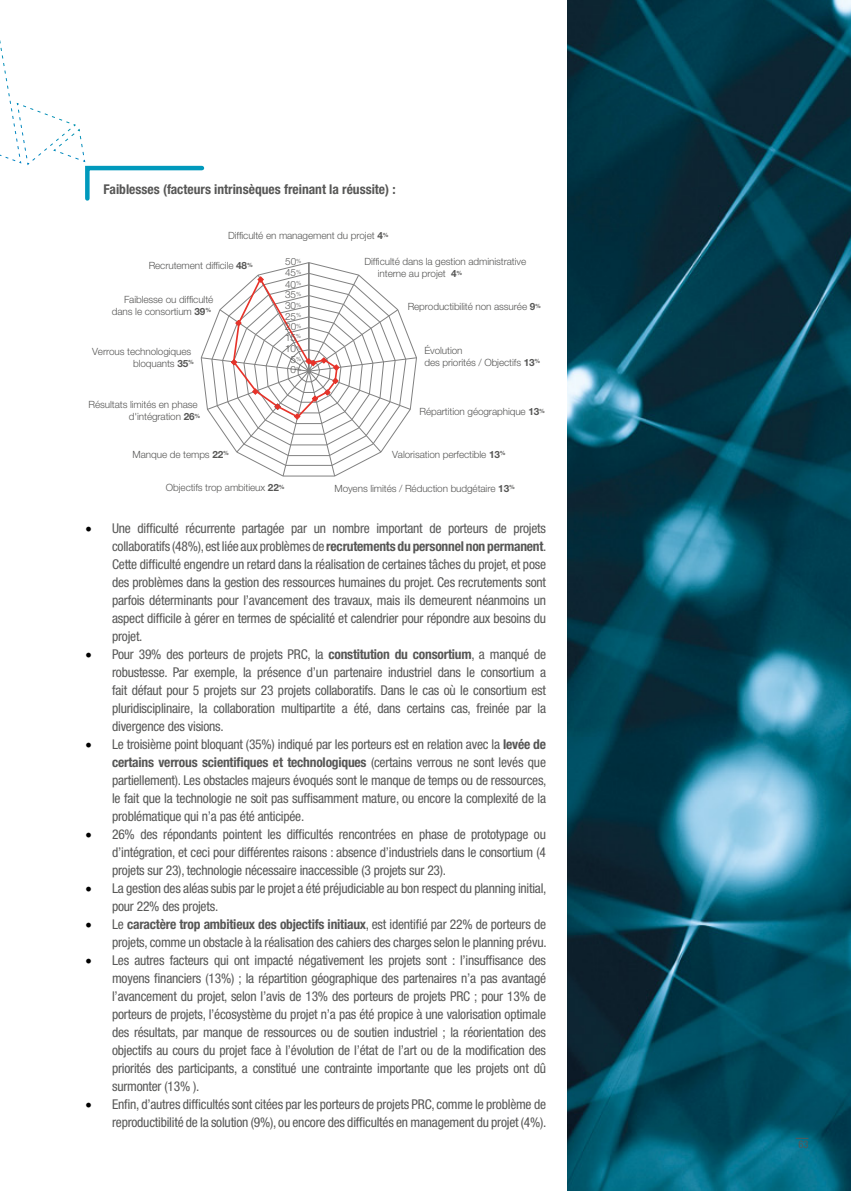
<style>
.page{position:relative;width:851px;height:1191px;background:#fff}
.page>*{position:absolute;margin:0;border:0;box-sizing:border-box;transform-origin:0 0}
.t1{font:condensed 13.5px/18px "Helvetica Neue";letter-spacing:-.015em;color:#575756;text-align:justify}
.t2{font:700 condensed 13.5px "Helvetica Neue";color:#575756}
.t3{font:condensed 10.5px "Helvetica Neue";color:#575756}
.t4{font:300 9.9px/12px "Helvetica Neue";letter-spacing:-.01em;color:#575756;text-align:right}
.s1{font-weight:700}
.s2{font-family:"Minion Pro";font-stretch:normal;font-size:18px;color:#000}
</style>
<div class="page">
<svg style="left:201px;top:262px;width:216px;height:214px"></svg>
<svg style="left:230px;top:276px;width:110px;height:144px"></svg>
<svg style="left:0;top:40px;width:205px;height:161px"></svg>
<img style="left:567px;top:0;width:283px;height:1191px">
<svg style="left:795px;top:1138px;width:13px;height:1px"></svg>
<p class="t2" style="left:103px;top:181px;width:293px">Faiblesses (facteurs intrinsèques freinant la réussite) :</p>
<p class="t4" style="left:228px;top:230px;width:162px">Difficulté en management du projet <span class="s1">4</span><sup>%</sup></p>
<p class="t4" style="left:285px;top:278px;width:18px;line-height:10.8px;text-align:left">40<sup>%<br></sup>35<sup>%</sup></p>
<p class="t4" style="left:378px;top:255px;width:150px;text-align:left;text-indent:-13px">Difficulté dans la gestion administrative interne au projet <span class="s1">4</span><sup>%</sup></p>
<p class="t4" style="left:285px;top:256px;width:18px">50<sup>%</sup></p>
<p class="t4" style="left:149px;top:259px;width:106px">Recrutement difficile <span class="s1">48</span><sup>%</sup></p>
<p class="t4" style="left:285px;top:267px;width:18px">45<sup>%</sup></p>
<p class="t4" style="left:112px;top:293px;width:103px">Faiblesse ou difficulté dans le consortium <span class="s1">39</span><sup>%</sup></p>
<p class="t4" style="left:285px;top:299px;width:18px">30<sup>%</sup></p>
<p class="t4" style="left:407px;top:301px;width:135px">Reproductibilité non assurée <span class="s1">9</span><sup>%</sup></p>
<p class="t4" style="left:285px;top:310px;width:18px">25<sup>%</sup></p>
<p class="t4" style="left:285px;top:320px;width:18px">20<sup>%</sup></p>
<p class="t4" style="left:285px;top:331px;width:18px">15<sup>%</sup></p>
<p class="t4" style="left:92px;top:345px;width:103px">Verrous technologiques bloquants <span class="s1">35</span><sup>%</sup></p>
<p class="t4" style="left:424px;top:344px;width:117px;text-align:left">Évolution<br>des priorités / Objectifs <span class="s1">13</span><sup>%</sup></p>
<p class="t4" style="left:285px;top:342px;width:18px">10<sup>%</sup></p>
<p class="t4" style="left:290px;top:353px;width:12px">5<sup>%</sup></p>
<p class="t4" style="left:290px;top:364px;width:12px">0<sup>%</sup></p>
<p class="t4" style="left:89px;top:398px;width:113px">Résultats limités en phase d'intégration <span class="s1">26</span><sup>%</sup></p>
<p class="t4" style="left:133px;top:448px;width:98px">Manque de temps <span class="s1">22</span><sup>%</sup></p>
<p class="t4" style="left:392px;top:448px;width:115px">Valorisation perfectible <span class="s1">13</span><sup>%</sup></p>
<p class="t4" style="left:166px;top:482px;width:120px">Objectifs trop ambitieux <span class="s1">22</span><sup>%</sup></p>
<p class="t4" style="left:334px;top:482px;width:182px">Moyens limités / Réduction budgétaire <span class="s1">13</span><sup>%</sup></p>
<p class="t4" style="left:419px;top:405px;width:127px">Répartition géographique <span class="s1">13</span><sup>%</sup></p>
<p class="t1" style="left:112px;top:519px;width:436px;text-indent:-27px"><span class="s2">•</span> Une difficulté récurrente partagée par un nombre important de porteurs de projets collaboratifs (48%), est liée aux problèmes de <span class="s1">recrutements du personnel non permanent</span>.<br>Cette difficulté engendre un retard dans la réalisation de certaines tâches du projet, et pose des problèmes dans la gestion des ressources humaines du projet. Ces recrutements sont parfois déterminants pour l’avancement des travaux, mais ils demeurent néanmoins un aspect difficile à gérer en termes de spécialité et calendrier pour répondre aux besoins du projet.</p>
<p class="t1" style="left:112px;top:645px;width:435px;text-indent:-27px"><span class="s2">•</span> Pour 39% des porteurs de projets PRC, la <span class="s1">constitution du consortium</span>, a manqué de robustesse. Par exemple, la présence d’un partenaire industriel dans le consortium a fait défaut pour 5 projets sur 23 projets collaboratifs. Dans le cas où le consortium est pluridisciplinaire, la collaboration multipartite a été, dans certains cas, freinée par la divergence des visions.</p>
<p class="t1" style="left:112px;top:735px;width:436px;text-indent:-27px"><span class="s2">•</span> Le troisième point bloquant (35%) indiqué par les porteurs est en relation avec la <span class="s1">levée de certains verrous scientifiques et technologiques</span> (certains verrous ne sont levés que partiellement). Les obstacles majeurs évoqués sont le manque de temps ou de ressources, le fait que la technologie ne soit pas suffisamment mature, ou encore la complexité de la problématique qui n’a pas été anticipée.</p>
<p class="t1" style="left:112px;top:825px;width:435px;text-indent:-27px"><span class="s2">•</span> 26% des répondants pointent les difficultés rencontrées en phase de prototypage ou d’intégration, et ceci pour différentes raisons : absence d’industriels dans le consortium (4 projets sur 23), technologie nécessaire inaccessible (3 projets sur 23).</p>
<p class="t1" style="left:112px;top:879px;width:436px;text-indent:-27px"><span class="s2">•</span> La gestion des aléas subis par le projet a été préjudiciable au bon respect du planning initial, pour 22% des projets.</p>
<p class="t1" style="left:85px;top:915px;width:463px;text-align:right"><span class="s2">•</span> Le <span class="s1">caractère trop ambitieux des objectifs initiaux</span>, est identifié par 22% de porteurs de projets, comme un obstacle à la réalisation des cahiers des charges selon le planning prévu.</p>
<p class="t1" style="left:112px;top:951px;width:435px;text-indent:-27px"><span class="s2">•</span> Les autres facteurs qui ont impacté négativement les projets sont : l’insuffisance des moyens financiers (13%) ; la répartition géographique des partenaires n’a pas avantagé l’avancement du projet, selon l’avis de 13% des porteurs de projets PRC ; pour 13% de porteurs de projets, l’écosystème du projet n’a pas été propice à une valorisation optimale des résultats, par manque de ressources ou de soutien industriel ; la réorientation des objectifs au cours du projet face à l’évolution de l’état de l’art ou de la modification des priorités des participants, a constitué une contrainte importante que les projets ont dû surmonter (13% ).</p>
<p class="t1" style="left:85px;top:1095px;width:463px;text-align:right"><span class="s2">•</span> Enfin, d’autres difficultés sont citées par les porteurs de projets PRC, comme le problème de reproductibilité de la solution (9%), ou encore des difficultés en management du projet (4%).</p>
<p class="t3" style="left:798px;top:1138px;width:12px">63</p>
</div>
